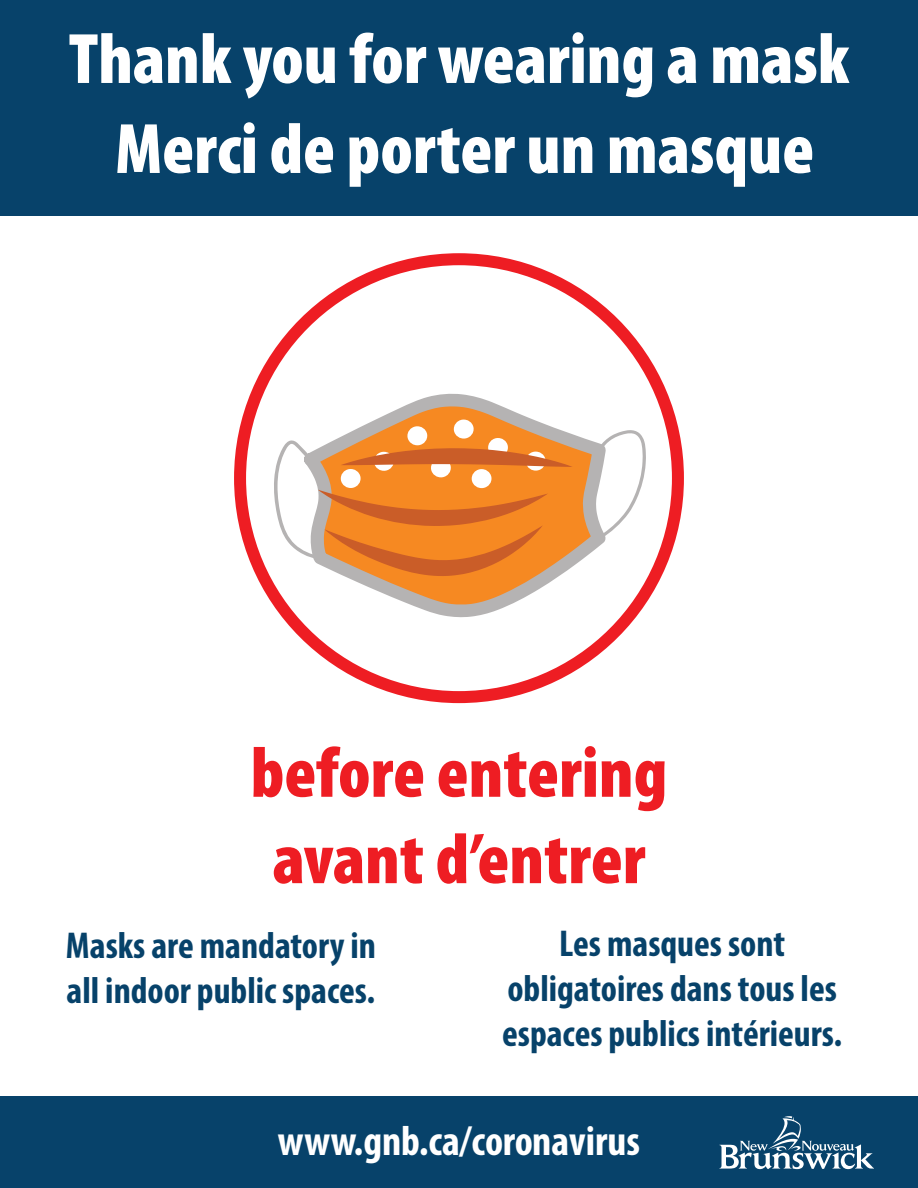
<style>
.page{position:relative;width:918px;height:1188px;background:#fff}
.page>*{position:absolute;margin:0;border:0;box-sizing:border-box;transform-origin:0 0}
.t1{font:900 condensed 72px/90px "Myriad Pro";color:#fff;text-align:center}
.t2{font:900 condensed 72px/86.4px "Myriad Pro";color:#ee1d23;text-align:center}
.t3{font:700 condensed 42px "Myriad Pro";color:#fff}
.t4{font:700 condensed 37.5px/45px "Myriad Pro";color:#07426a}
</style>
<div class="page">
<div style="left:234px;top:253px;width:450px;height:450px;border:12px solid #ee1d23;border-radius:50%"></div>
<svg style="left:377px;top:393px;width:228px;height:225px"></svg>
<svg style="left:596px;top:430px;width:50px;height:111px"></svg>
<svg style="left:274px;top:419px;width:299px;height:180px"></svg>
<div style="left:0;top:0;width:918px;height:216px;background:#07426a"></div>
<div style="left:0;top:1097px;width:918px;height:91px;background:#07426a"></div>
<svg style="left:719px;top:1116px;width:155px;height:53px"></svg>
<h1 class="t1" style="left:69px;top:15px;width:782px">Thank you for wearing a mask<br>Merci de porter un masque</h1>
<h1 class="t2" style="left:251px;top:731px;width:418px">before entering avant d’entrer</h1>
<p class="t4" style="left:66px;top:922px;width:312px">Masks are mandatory in all indoor public spaces.</p>
<p class="t4" style="left:502px;top:920px;width:342px;text-align:center">Les masques sont obligatoires dans tous les espaces publics intérieurs.</p>
<p class="t3" style="left:278px;top:1115px;width:364px">www.gnb.ca/coronavirus</p>
</div>
